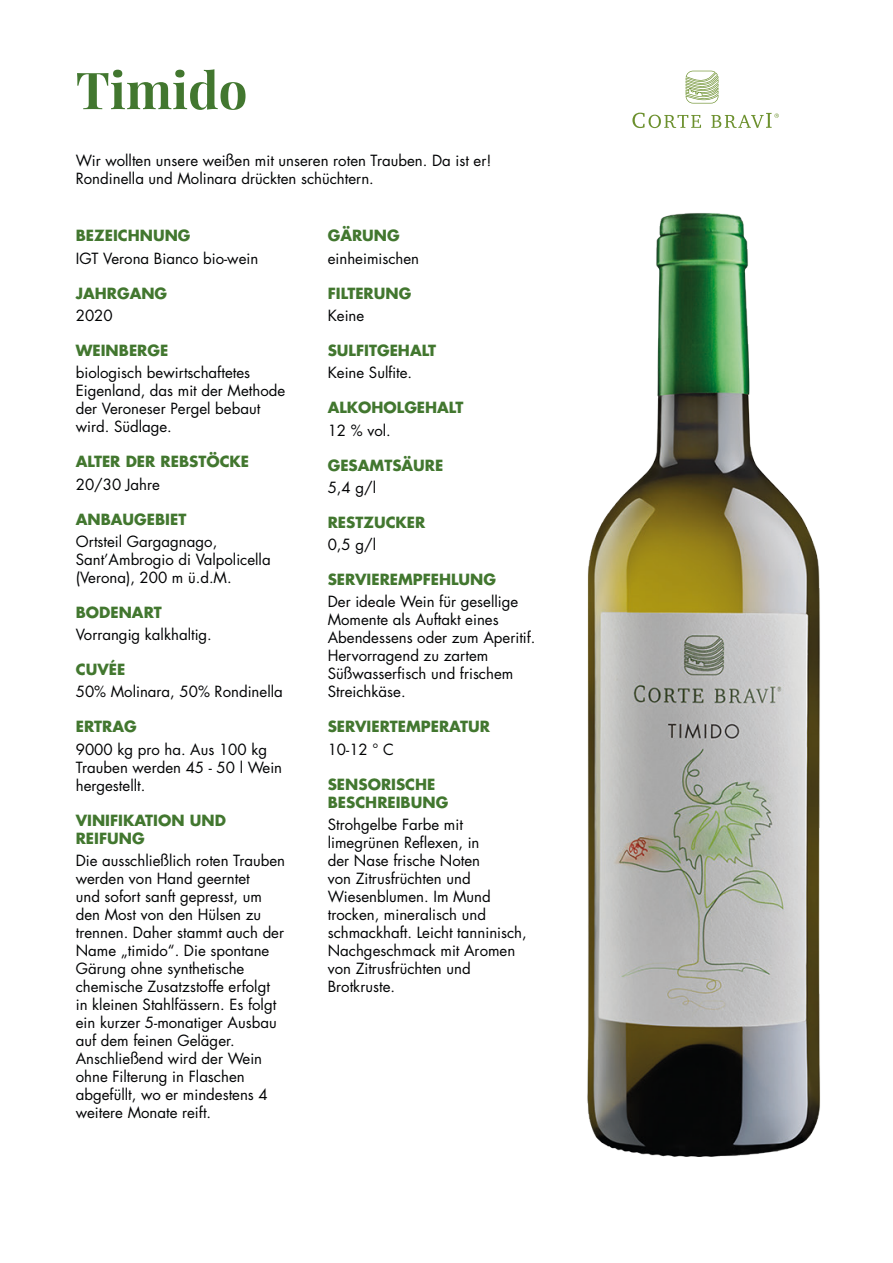
<style>
.page{position:relative;width:893px;height:1263px;background:#fff}
.page>*{position:absolute;margin:0;border:0;box-sizing:border-box;transform-origin:0 0}
.t1{font:700 51px "Playfair Display";color:#42772f}
.Stile_di_paragrafo_7{font:15px/18px "Futura Std";color:#020304}
.Stile_di_paragrafo_6{font:700 15px/18px "Futura Std";color:#42772f}
.Stile_di_paragrafo_6-2{font:15px/18px "Futura Std";color:#020304}
</style>
<div class="page">
<svg style="left:632px;top:113px;width:69px;height:15px"></svg>
<svg style="left:686px;top:71px;width:32px;height:32px"></svg>
<svg style="left:711px;top:113px;width:68px;height:15px"></svg>
<img style="left:587px;top:213px;width:233px;height:944px">
<p class="t1" style="left:76px;top:50px;width:173px">Timido</p>
<p class="Stile_di_paragrafo_6-2" style="left:76px;top:152px;width:417px">Wir wollten unsere weißen mit unseren roten Trauben. Da ist er!<br>Rondinella und Molinara drückten schüchtern.</p>
<p class="Stile_di_paragrafo_6" style="left:76px;top:227px;width:116px">BEZEICHNUNG</p>
<p class="Stile_di_paragrafo_7" style="left:76px;top:249px;width:184px">IGT Verona Bianco bio-wein</p>
<p class="Stile_di_paragrafo_6" style="left:76px;top:284px;width:93px">JAHRGANG</p>
<p class="Stile_di_paragrafo_7" style="left:76px;top:307px;width:38px">2020</p>
<p class="Stile_di_paragrafo_6" style="left:76px;top:341px;width:94px">WEINBERGE</p>
<p class="Stile_di_paragrafo_7" style="left:76px;top:364px;width:211px">biologisch bewirtschaftetes<br>Eigenland, das mit der Methode der Veroneser Pergel bebaut wird. Südlage.</p>
<p class="Stile_di_paragrafo_6" style="left:76px;top:452px;width:175px">ALTER DER REBSTÖCKE</p>
<p class="Stile_di_paragrafo_7" style="left:76px;top:475px;width:86px">20/30 Jahre</p>
<p class="Stile_di_paragrafo_6" style="left:76px;top:510px;width:112px">ANBAUGEBIET</p>
<p class="Stile_di_paragrafo_7" style="left:76px;top:532px;width:196px">Ortsteil Gargagnago,<br>Sant’Ambrogio di Valpolicella (Verona), 200 m ü.d.M.</p>
<p class="Stile_di_paragrafo_6" style="left:76px;top:603px;width:88px">BODENART</p>
<p class="Stile_di_paragrafo_7" style="left:76px;top:626px;width:138px">Vorrangig kalkhaltig.</p>
<p class="Stile_di_paragrafo_6" style="left:76px;top:660px;width:51px">CUVÉE</p>
<p class="Stile_di_paragrafo_7" style="left:76px;top:683px;width:209px">50% Molinara, 50% Rondinella</p>
<p class="Stile_di_paragrafo_6" style="left:76px;top:717px;width:62px">ERTRAG</p>
<p class="Stile_di_paragrafo_7" style="left:76px;top:740px;width:208px">9000 kg pro ha. Aus 100 kg<br>Trauben werden 45 - 50 l Wein hergestellt.</p>
<p class="Stile_di_paragrafo_6" style="left:76px;top:811px;width:152px">VINIFIKATION UND<br>REIFUNG</p>
<p class="Stile_di_paragrafo_7" style="left:76px;top:851px;width:211px">Die ausschließlich roten Trauben werden von Hand geerntet<br>und sofort sanft gepresst, um den Most von den Hülsen zu trennen. Daher stammt auch der<br>Name „timido“. Die spontane<br>Gärung ohne synthetische chemische Zusatzstoffe erfolgt in kleinen Stahlfässern. Es folgt ein kurzer 5-monatiger Ausbau auf dem feinen Geläger.<br>Anschließend wird der Wein ohne Filterung in Flaschen abgefüllt, wo er mindestens 4 weitere Monate reift.</p>
<p class="Stile_di_paragrafo_6" style="left:328px;top:227px;width:74px">GÄRUNG</p>
<p class="Stile_di_paragrafo_7" style="left:328px;top:249px;width:93px">einheimischen</p>
<p class="Stile_di_paragrafo_6" style="left:328px;top:284px;width:85px">FILTERUNG</p>
<p class="Stile_di_paragrafo_7" style="left:328px;top:307px;width:38px">Keine</p>
<p class="Stile_di_paragrafo_6" style="left:328px;top:341px;width:110px">SULFITGEHALT</p>
<p class="Stile_di_paragrafo_7" style="left:328px;top:364px;width:86px">Keine Sulfite.</p>
<p class="Stile_di_paragrafo_6" style="left:328px;top:398px;width:137px">ALKOHOLGEHALT</p>
<p class="Stile_di_paragrafo_7" style="left:328px;top:421px;width:65px">12 % vol.</p>
<p class="Stile_di_paragrafo_6" style="left:328px;top:456px;width:117px">GESAMTSÄURE</p>
<p class="Stile_di_paragrafo_7" style="left:328px;top:478px;width:50px">5,4 g/l</p>
<p class="Stile_di_paragrafo_6" style="left:328px;top:513px;width:99px">RESTZUCKER</p>
<p class="Stile_di_paragrafo_7" style="left:328px;top:536px;width:50px">0,5 g/l</p>
<p class="Stile_di_paragrafo_6" style="left:328px;top:570px;width:170px">SERVIEREMPFEHLUNG</p>
<p class="Stile_di_paragrafo_7" style="left:328px;top:593px;width:209px">Der ideale Wein für gesellige<br>Momente als Auftakt eines<br>Abendessens oder zum Aperitif.<br>Hervorragend zu zartem<br>Süßwasserfisch und frischem<br>Streichkäse.</p>
<p class="Stile_di_paragrafo_6" style="left:328px;top:717px;width:164px">SERVIERTEMPERATUR</p>
<p class="Stile_di_paragrafo_7" style="left:328px;top:740px;width:68px">10-12 ° C</p>
<p class="Stile_di_paragrafo_6" style="left:328px;top:775px;width:122px">SENSORISCHE<br>BESCHREIBUNG</p>
<p class="Stile_di_paragrafo_7" style="left:328px;top:815px;width:201px">Strohgelbe Farbe mit limegrünen Reflexen, in<br>der Nase frische Noten<br>von Zitrusfrüchten und<br>Wiesenblumen. Im Mund trocken, mineralisch und schmackhaft. Leicht tanninisch,<br>Nachgeschmack mit Aromen von Zitrusfrüchten und<br>Brotkruste.</p>
</div>
